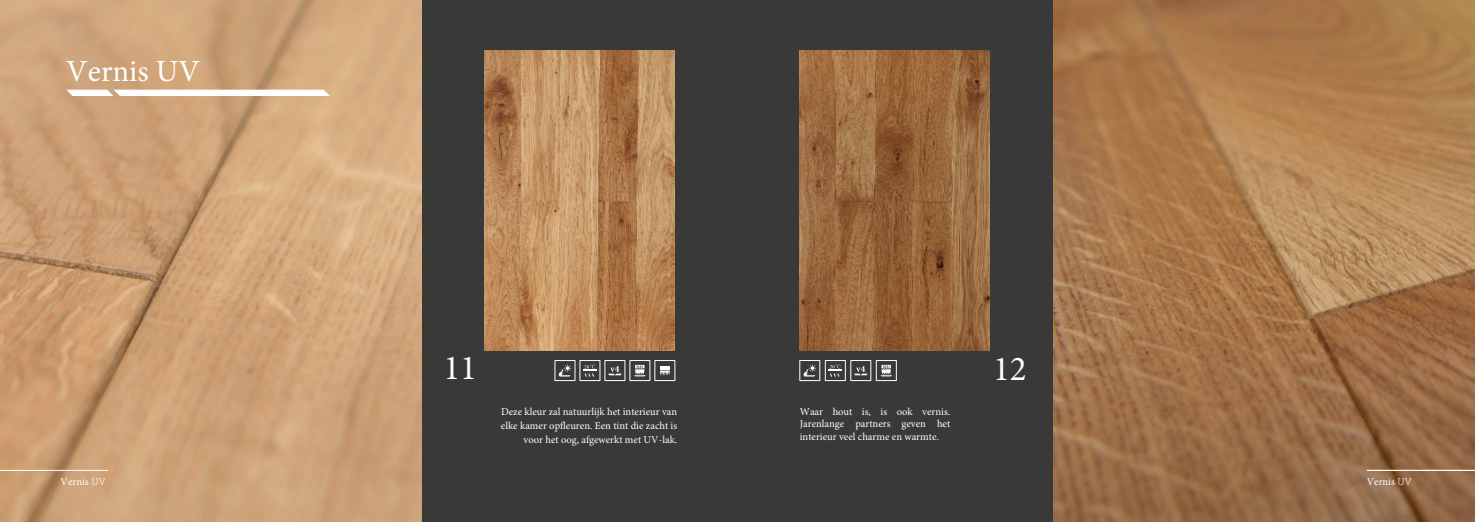
<style>
.page{position:relative;width:1475px;height:522px;background:#fff}
.page>*{position:absolute;margin:0;border:0;box-sizing:border-box;transform-origin:0 0}
.t1{font:35px "Minion Pro";color:#fff}
.t2{font:30.8px "Minion Pro";color:#fff}
.t3{font:10.5px/14px "Minion Pro";color:#fff;text-align:right}
.s1{font-family:"Scope One"}
</style>
<div class="page">
<img style="left:1052px;top:1px;width:422px;height:520px">
<img style="left:0;top:1px;width:422px;height:520px">
<div style="left:422px;top:1px;width:630px;height:520px;background:#393938"></div>
<img style="left:485px;top:50px;width:190px;height:300px">
<img style="left:799px;top:50px;width:191px;height:300px">
<svg style="left:66px;top:90px;width:264px;height:6px"></svg>
<hr style="left:0;top:469px;width:107px;height:1px;background:#fff">
<hr style="left:1367px;top:469px;width:107px;height:1px;background:#fff">
<svg style="left:583px;top:364px;width:13px;height:13px"></svg>
<svg style="left:608px;top:366px;width:13px;height:9px"></svg>
<svg style="left:558px;top:364px;width:13px;height:12px"></svg>
<svg style="left:634px;top:365px;width:11px;height:11px"></svg>
<svg style="left:660px;top:366px;width:9px;height:9px"></svg>
<svg style="left:828px;top:364px;width:14px;height:13px"></svg>
<div style="left:825px;top:360px;width:20px;height:20px;border:1px solid #fff"></div>
<svg style="left:854px;top:366px;width:13px;height:9px"></svg>
<svg style="left:803px;top:364px;width:13px;height:12px"></svg>
<div style="left:876px;top:360px;width:20px;height:20px;border:1px solid #fff"></div>
<svg style="left:880px;top:365px;width:12px;height:11px"></svg>
<h2 class="t2" style="left:66px;top:50px;width:135px">Vernis UV</h2>
<p class="t3" style="left:61px;top:474px;width:46px">Vernis <span class="s1">UV</span></p>
<h1 class="t1" style="left:443px;top:344px;width:35px">11</h1>
<h1 class="t1" style="left:993px;top:345px;width:35px">12</h1>
<p class="t3" style="left:501px;top:404px;width:178px">Deze kleur zal natuurlijk het interieur van elke kamer opfleuren. Een tint die zacht is voor het oog, afgewerkt met UV-lak.</p>
<p class="t3" style="left:799px;top:405px;width:152px;line-height:12.2px;text-align:justify">Waar hout is, is ook vernis.<br>Jarenlange partners geven het interieur veel charme en warmte.</p>
<p class="t3" style="left:1366px;top:474px;width:46px">Vernis <span class="s1">UV</span></p>
</div>
